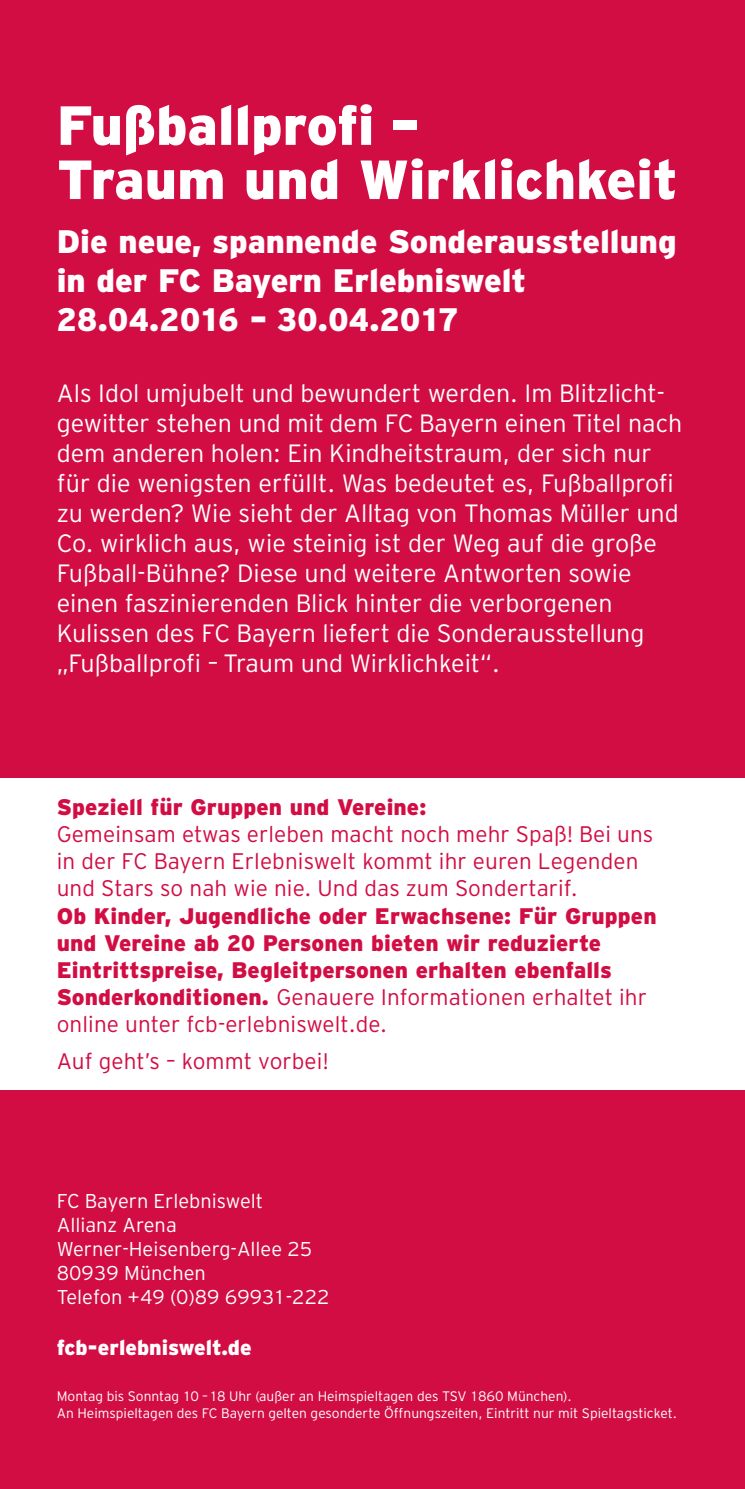
<style>
.page{position:relative;width:745px;height:1489px;background:#fff}
.page>*{position:absolute;margin:0;border:0;box-sizing:border-box;transform-origin:0 0}
.t1{font:900 55px "FCB Interstate";color:#fff}
.t2{font:900 32.5px/39px "FCB Interstate";color:#fff}
.t3{font:300 25px/30px "FCB Interstate";color:#fff}
.t4{font:300 22.5px/27px "FCB Interstate";letter-spacing:.005em;color:#d20d44}
.t5{font:900 22.5px "FCB Interstate";letter-spacing:.005em;color:#d20d44}
.t6{font:900 21.25px "FCB Interstate";color:#fff}
.t7{font:300 20px/24px "FCB Interstate";color:#fff}
.t8{font:300 13.75px "FCB Interstate";color:#fff}
.s1{font-weight:900}
</style>
<div class="page">
<div style="left:0;top:0;width:744px;height:1488px;background:#d20d44"></div>
<div style="left:0;top:778px;width:744px;height:311px;background:#fff"></div>
<p class="t1" style="left:57px;top:94px;width:364px">Fußballprofi –</p>
<p class="t1" style="left:57px;top:148px;width:622px">Traum und Wirklichkeit</p>
<p class="t2" style="left:57px;top:222px;width:621px">Die neue, spannende Sonderausstellung in der FC Bayern Erlebniswelt<br>28.04.2016 – 30.04.2017</p>
<p class="t3" style="left:57px;top:378px;width:626px">Als Idol umjubelt und bewundert werden. Im Blitzlicht&shy;gewitter stehen und mit dem FC Bayern einen Titel nach dem anderen holen: Ein Kindheitstraum, der sich nur für die wenigsten erfüllt. Was bedeutet es, Fußballprofi zu werden? Wie sieht der Alltag von Thomas Müller und Co. wirklich aus, wie steinig ist der Weg auf die große Fußball-Bühne? Diese und weitere Antworten sowie einen faszinierenden Blick hinter die verborgenen Kulissen des FC Bayern liefert die Sonderausstellung „Fußballprofi – Traum und Wirklichkeit“.</p>
<p class="t5" style="left:57px;top:794px;width:371px">Speziell für Gruppen und Vereine:</p>
<p class="t4" style="left:57px;top:820px;width:597px">Gemeinsam etwas erleben macht noch mehr Spaß! Bei uns</p>
<p class="t4" style="left:57px;top:847px;width:583px">in der FC Bayern Erlebniswelt kommt ihr euren Legenden</p>
<p class="t4" style="left:57px;top:874px;width:522px">und Stars so nah wie nie. Und das zum Sondertarif.</p>
<p class="t5" style="left:57px;top:902px;width:601px">Ob Kinder, Jugendliche oder Erwachsene: Für Gruppen</p>
<p class="t5" style="left:57px;top:929px;width:545px">und Vereine ab 20 Personen bieten wir reduzierte</p>
<p class="t5" style="left:57px;top:956px;width:556px">Eintrittspreise, Begleitpersonen erhalten ebenfalls</p>
<p class="t4" style="left:57px;top:982px;width:591px"><span class="s1">Sonderkonditionen.</span> Genauere Informationen erhaltet ihr online unter fcb-erlebniswelt.de.</p>
<p class="t4" style="left:57px;top:1046px;width:273px">Auf geht’s – kommt vorbei!</p>
<p class="t7" style="left:57px;top:1188px;width:274px">FC Bayern Erlebniswelt<br>Allianz Arena<br>Werner-Heisenberg-Allee 25<br>80939 München<br>Telefon +49 (0)89 69931-222</p>
<p class="t6" style="left:57px;top:1335px;width:196px">fcb-erlebniswelt.de</p>
<p class="t8" style="left:57px;top:1387px;width:516px">Montag bis Sonntag 10 – 18 Uhr (außer an Heimspieltagen des TSV 1860 München).</p>
<p class="t8" style="left:57px;top:1405px;width:621px">An Heimspieltagen des FC Bayern gelten gesonderte Öffnungszeiten, Eintritt nur mit Spieltagsticket.</p>
</div>
